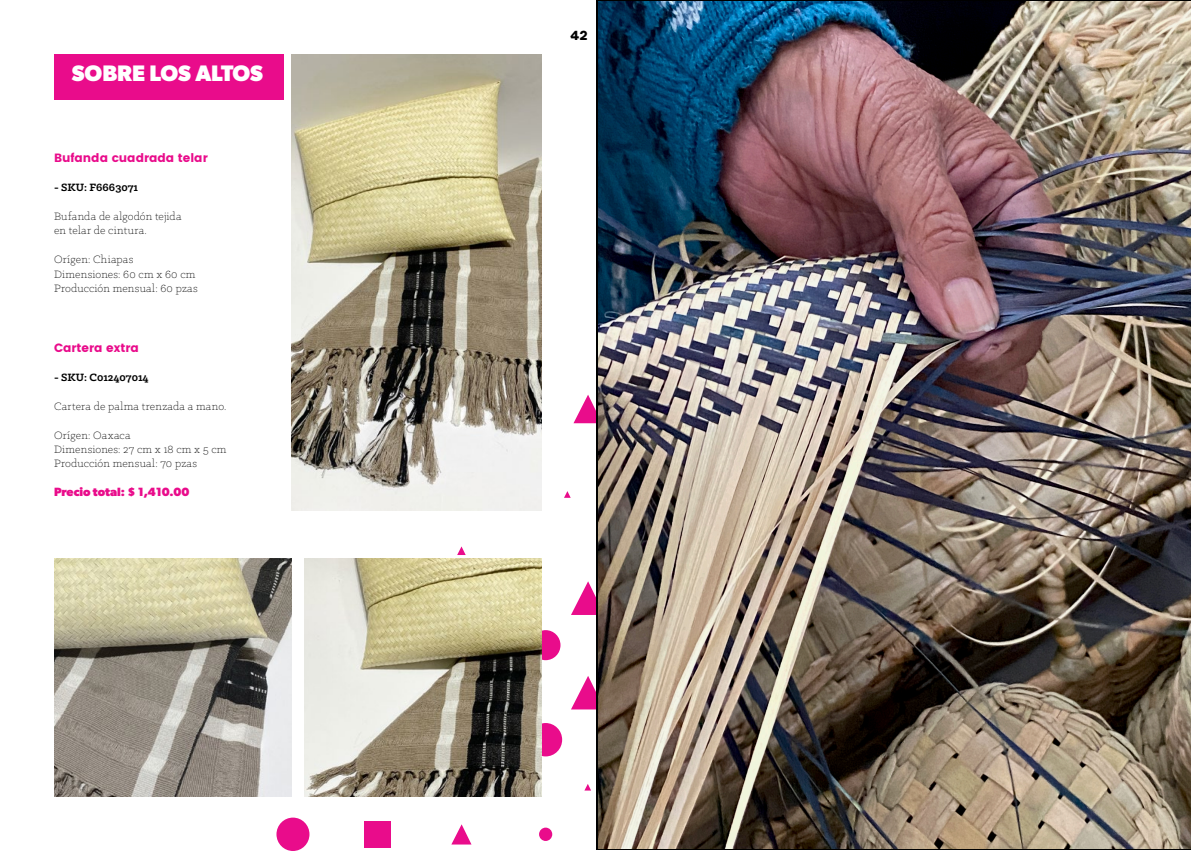
<style>
.page{position:relative;width:1191px;height:851px;background:#fff}
.page>*{position:absolute;margin:0;border:0;box-sizing:border-box;transform-origin:0 0}
.t1{font:700 22.5px "Gibson";color:#fff}
.t2{font:800 13.5px "AXIS";color:#000}
.t3{font:300 12px/14.4px "Klinic Slab";letter-spacing:.015em;color:#000}
.t4{font:12px "Poppins";color:#e90c8b}
.t5{font:700 12px "Klinic Slab";color:#000}
.t6{font:700 12px "Gibson";color:#e90c8b}
</style>
<div class="page">
<svg style="left:564px;top:491px;width:6px;height:6px"></svg>
<svg style="left:457px;top:546px;width:9px;height:9px"></svg>
<div style="left:531px;top:630px;width:29px;height:30px;background:#e90c8b;border-radius:50%"></div>
<div style="left:529px;top:723px;width:33px;height:33px;background:#e90c8b;border-radius:50%"></div>
<div style="left:276px;top:817px;width:33px;height:33px;background:#e90c8b;border-radius:50%"></div>
<div style="left:364px;top:820px;width:26px;height:27px;background:#e90c8b"></div>
<svg style="left:451px;top:824px;width:20px;height:20px"></svg>
<div style="left:539px;top:827px;width:13px;height:13px;background:#e90c8b;border-radius:50%"></div>
<svg style="left:573px;top:394px;width:23px;height:29px"></svg>
<svg style="left:571px;top:581px;width:25px;height:34px"></svg>
<svg style="left:571px;top:676px;width:25px;height:33px"></svg>
<svg style="left:584px;top:784px;width:7px;height:6px"></svg>
<img style="left:291px;top:54px;width:251px;height:456px">
<div style="left:54px;top:54px;width:229px;height:45px;background:#e90c8b"></div>
<img style="left:54px;top:558px;width:237px;height:238px">
<img style="left:304px;top:558px;width:238px;height:238px">
<img style="left:599px;top:2px;width:592px;height:846px">
<h1 class="t1" style="left:72px;top:60px;width:193px">SOBRE LOS ALTOS</h1>
<p class="t4" style="left:54px;top:151px;width:155px">Bufanda cuadrada telar</p>
<p class="t5" style="left:54px;top:179px;width:85px">- SKU: F6663071</p>
<p class="t3" style="left:54px;top:209px;width:129px">Bufanda de algodón tejida en telar de cintura.</p>
<p class="t3" style="left:54px;top:252px;width:145px">Orígen: Chiapas<br>Dimensiones: 60 cm x 60 cm<br>Producción mensual: 60 pzas</p>
<p class="t4" style="left:54px;top:341px;width:86px">Cartera extra</p>
<p class="t5" style="left:54px;top:369px;width:96px">- SKU: C012407014</p>
<p class="t3" style="left:54px;top:398px;width:174px">Cartera de palma trenzada a mano.</p>
<p class="t3" style="left:54px;top:427px;width:174px">Orígen: Oaxaca<br>Dimensiones: 27 cm x 18 cm x 5 cm<br>Producción mensual: 70 pzas</p>
<p class="t6" style="left:54px;top:485px;width:137px">Precio total: $ 1,410.00</p>
<p class="t2" style="left:570px;top:26px;width:19px">42</p>
</div>
